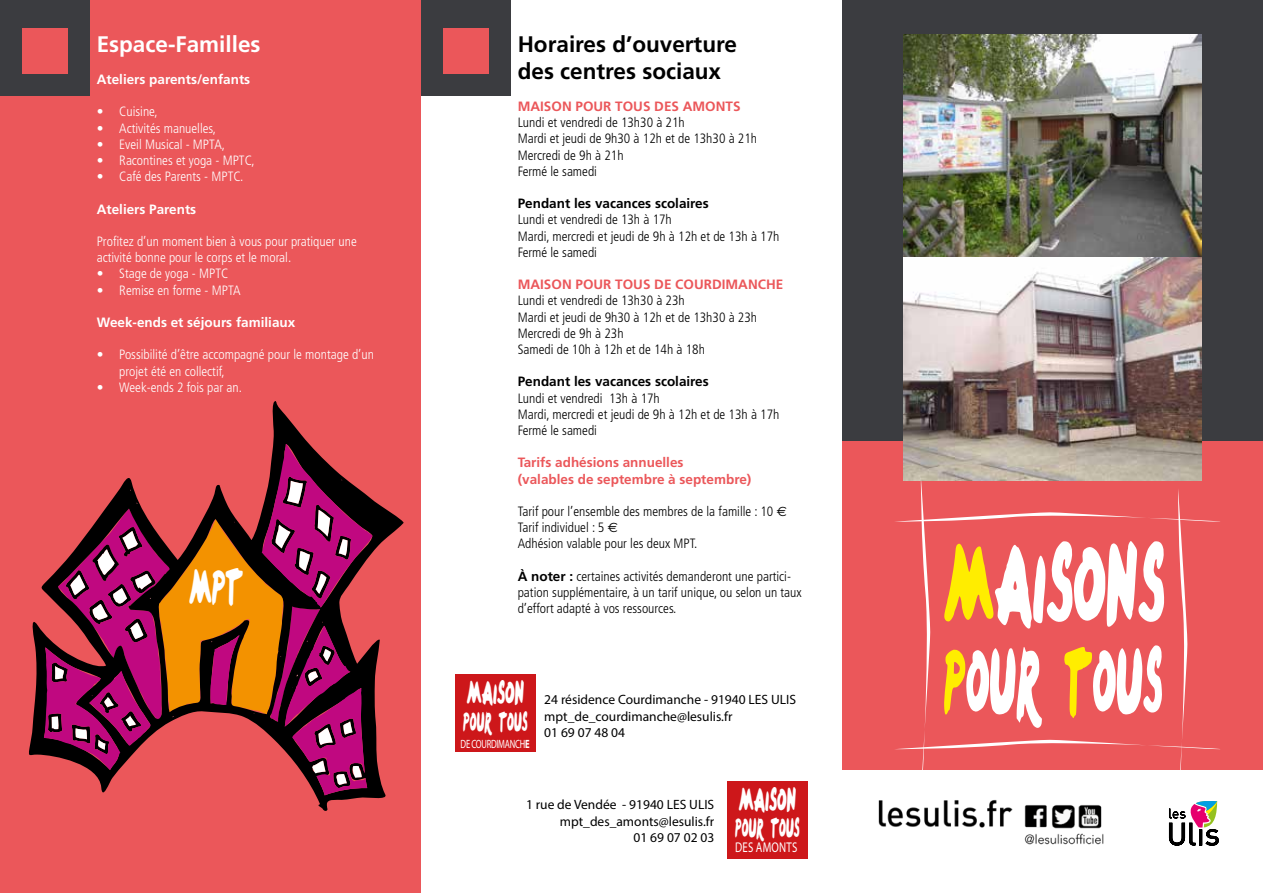
<style>
.page{position:relative;width:1263px;height:893px;background:#fff}
.page>*{position:absolute;margin:0;border:0;box-sizing:border-box;transform-origin:0 0}
.t1{font:134.85px "One Direction";color:#fff;scale:.52 1}
.t2{font:112.35px "One Direction";color:#fff;scale:.45 1}
.t3{font:60.3px "One Direction";color:#fff;scale:.52 1}
.t4{font:39.75px "One Direction";color:#fff;scale:.52 1}
.t5{font:33px "One Direction";color:#fff;scale:.45 1}
.t6{font:700 22.5px/27px "Frutiger";color:#000}
.t7{font:700 22.5px "Frutiger";color:#fff}
.t8{font:14.1px "Myriad Pro";letter-spacing:.02em;color:#fff;scale:.76 1}
.t9{font:300 condensed 13.5px/16.2px "Frutiger";color:#000}
.t10{font:300 condensed 13.5px/16.2px "Frutiger";color:#fff}
.t11{font:13.5px/16.5px "Myriad Pro";color:#000;text-align:right}
.t12{font:700 13.5px/16.2px "Frutiger";color:#eb575a}
.t13{font:700 13.5px "Frutiger";color:#fff}
.t14{font:700 13.5px "Frutiger";color:#000}
.t15{font:12px "Myriad Pro";letter-spacing:-.03em;color:#fff;scale:.71 1}
.s1{font-family:"Euro Sans";font-weight:400;font-stretch:normal}
.s2{font-weight:700;font-stretch:normal}
.s3{font-weight:700}
.s4{color:#ffed00}
</style>
<div class="page">
<div style="left:842px;top:434px;width:421px;height:336px;background:#eb575a"></div>
<img style="left:878px;top:800px;width:16px;height:27px">
<div style="left:0;top:0;width:421px;height:893px;background:#eb575a"></div>
<div style="left:842px;top:0;width:421px;height:441px;background:#3b3c40"></div>
<div style="left:727px;top:781px;width:81px;height:78px;background:#cd171a"></div>
<div style="left:455px;top:674px;width:81px;height:78px;background:#cd171a"></div>
<img style="left:904px;top:34px;width:297px;height:442px">
<svg style="left:894px;top:476px;width:326px;height:370px"></svg>
<svg style="left:29px;top:401px;width:375px;height:410px"></svg>
<svg style="left:44px;top:444px;width:328px;height:351px"></svg>
<div style="left:0;top:0;width:90px;height:96px;background:#3b3c40"></div>
<div style="left:421px;top:0;width:90px;height:96px;background:#3b3c40"></div>
<div style="left:22px;top:28px;width:46px;height:46px;background:#eb575a"></div>
<div style="left:443px;top:28px;width:46px;height:46px;background:#eb575a"></div>
<h3 class="t7" style="left:97px;top:30px;width:165px">Espace-Familles</h3>
<p class="t13" style="left:97px;top:71px;width:155px">Ateliers parents/enfants</p>
<p class="t10" style="left:97px;top:104px;width:63px">• Cuisine,</p>
<p class="t10" style="left:97px;top:120px;width:121px">• Activités manuelles,</p>
<p class="t10" style="left:97px;top:136px;width:130px">• Eveil Musical - MPTA,</p>
<p class="t10" style="left:97px;top:152px;width:159px">• Racontines et yoga - MPTC,</p>
<p class="t10" style="left:97px;top:169px;width:148px">• Café des Parents - MPTC.</p>
<p class="t13" style="left:97px;top:201px;width:101px">Ateliers Parents</p>
<p class="t10" style="left:97px;top:233px;width:262px">Profitez d’un moment bien à vous pour pratiquer une activité bonne pour le corps et le moral.</p>
<p class="t10" style="left:97px;top:266px;width:133px">• Stage de yoga - MPTC</p>
<p class="t10" style="left:97px;top:282px;width:145px">• Remise en forme - MPTA</p>
<p class="t13" style="left:97px;top:314px;width:200px">Week-ends et séjours familiaux</p>
<p class="t10" style="left:119px;top:347px;width:256px;text-indent:-23px">• Possibilité d’être accompagné pour le montage d’un projet été en collectif,</p>
<p class="t10" style="left:97px;top:379px;width:147px">• Week-ends 2 fois par an.</p>
<h3 class="t3" style="left:189px;top:560px;width:105px">MPT</h3>
<h3 class="t6" style="left:518px;top:30px;width:221px">Horaires d’ouverture des centres sociaux</h3>
<p class="t12" style="left:518px;top:98px;width:224px">MAISON POUR TOUS DES AMONTS</p>
<p class="t9" style="left:518px;top:115px;width:241px">Lundi et vendredi de 13h30 à 21h<br>Mardi et jeudi de 9h30 à 12h et de 13h30 à 21h<br>Mercredi de 9h à 21h<br>Fermé le samedi</p>
<p class="t14" style="left:518px;top:195px;width:193px">Pendant les vacances scolaires</p>
<p class="t9" style="left:518px;top:212px;width:263px">Lundi et vendredi de 13h à 17h<br>Mardi, mercredi et jeudi de 9h à 12h et de 13h à 17h<br>Fermé le samedi</p>
<p class="t12" style="left:518px;top:276px;width:267px">MAISON POUR TOUS DE COURDIMANCHE</p>
<p class="t9" style="left:518px;top:293px;width:241px">Lundi et vendredi de 13h30 à 23h<br>Mardi et jeudi de 9h30 à 12h et de 13h30 à 23h<br>Mercredi de 9h à 23h<br>Samedi de 10h à 12h et de 14h à 18h</p>
<p class="t14" style="left:518px;top:374px;width:193px">Pendant les vacances scolaires</p>
<p class="t9" style="left:518px;top:390px;width:263px">Lundi et vendredi 13h à 17h<br>Mardi, mercredi et jeudi de 9h à 12h et de 13h à 17h<br>Fermé le samedi</p>
<p class="t12" style="left:518px;top:454px;width:235px">Tarifs adhésions annuelles<br>(valables de septembre à septembre)</p>
<p class="t9" style="left:518px;top:503px;width:271px">Tarif pour l’ensemble des membres de la famille : 10 <span class="s1">€<br></span>Tarif individuel : 5 <span class="s1">€<br></span>Adhésion valable pour les deux MPT.</p>
<p class="t9" style="left:518px;top:568px;width:285px"><span class="s2">À noter :</span> certaines activités demanderont une partici&shy;pation supplémentaire, à un tarif unique, ou selon un taux d’effort adapté à vos ressources.</p>
<h3 class="t4" style="left:467px;top:675px;width:111px">MAISON</h3>
<h3 class="t5" style="left:463px;top:706px;width:145px">POUR TOUS</h3>
<p class="t15" style="left:461px;top:736px;width:99px">DE COURDIMANCH<span class="s3">E</span></p>
<p class="t11" style="left:544px;top:691px;width:253px;text-align:left">24 résidence Courdimanche - 91940 LES ULIS mpt_de_courdimanche@lesulis.fr<br>01 69 07 48 04</p>
<p class="t11" style="left:526px;top:796px;width:190px">1 rue de Vendée - 91940 LES ULIS mpt_des_amonts@lesulis.fr<br>01 69 07 02 03</p>
<h3 class="t4" style="left:739px;top:781px;width:111px">MAISON</h3>
<h3 class="t5" style="left:735px;top:813px;width:145px">POUR TOUS</h3>
<p class="t8" style="left:735px;top:838px;width:83px">DES AMONTS</p>
<h1 class="t1" style="left:943px;top:523px;width:427px"><span class="s4">M</span>AISONS</h1>
<h2 class="t2" style="left:943px;top:630px;width:488px"><span class="s4">P</span>OUR <span class="s4">T</span>OUS</h2>
</div>
